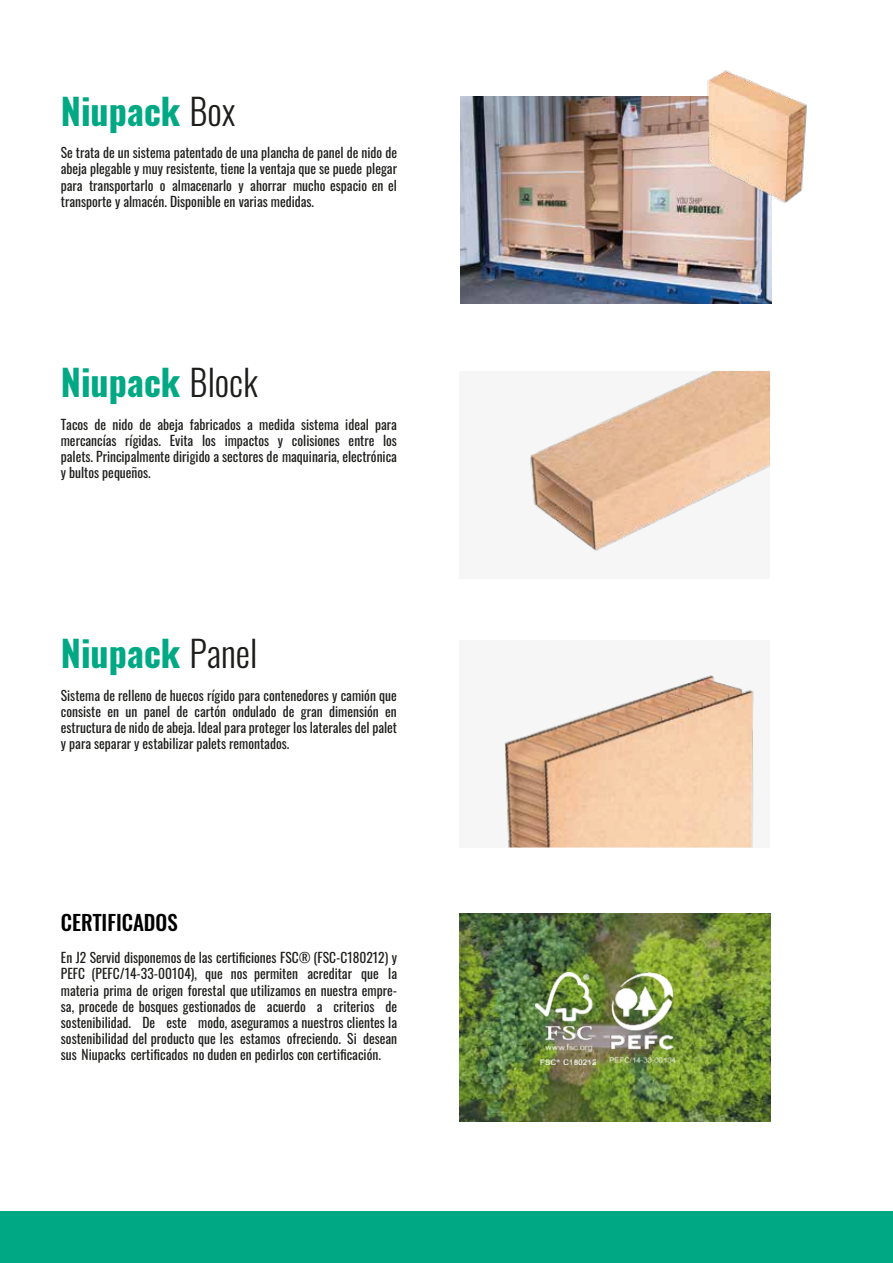
<style>
.page{position:relative;width:893px;height:1263px;background:#fff}
.page>*{position:absolute;margin:0;border:0;box-sizing:border-box;transform-origin:0 0}
.t1{font:700 36px "Oswald";color:#00a984}
.t2{font:500 21px "Oswald";color:#010101}
.t3{font:13.5px/16.2px "Oswald";color:#1e1e1c;text-align:justify}
.s1{font-weight:300;color:#1d1d1b}
</style>
<div class="page">
<div style="left:0;top:1211px;width:893px;height:52px;background:#00a984"></div>
<img style="left:459px;top:914px;width:311px;height:207px">
<div style="left:459px;top:640px;width:311px;height:207px;background:#f6f6f6"></div>
<img style="left:504px;top:675px;width:250px;height:172px">
<div style="left:459px;top:371px;width:311px;height:207px;background:#f6f6f6"></div>
<img style="left:530px;top:371px;width:240px;height:180px">
<img style="left:461px;top:96px;width:311px;height:208px">
<img style="left:698px;top:70px;width:109px;height:138px">
<img style="left:535px;top:973px;width:56px;height:91px">
<img style="left:591px;top:956px;width:103px;height:123px">
<h1 class="t1" style="left:61px;top:79px;width:176px">Niupack <span class="s1">Box</span></h1>
<p class="t3" style="left:61px;top:143px;width:338px">Se trata de un sistema patentado de una plancha de panel de nido de abeja plegable y muy resistente, tiene la ventaja que se puede plegar para transportarlo o almacenarlo y ahorrar mucho espacio en el transporte y almacén. Disponible en varias medidas.</p>
<h1 class="t1" style="left:61px;top:351px;width:198px">Niupack <span class="s1">Block</span></h1>
<p class="t3" style="left:61px;top:415px;width:338px">Tacos de nido de abeja fabricados a medida sistema ideal para mercancías rígidas. Evita los impactos y colisiones entre los palets. Principalmente dirigido a sectores de maquinaria, electrónica y bultos pequeños.</p>
<h1 class="t1" style="left:61px;top:622px;width:198px">Niupack <span class="s1">Panel</span></h1>
<p class="t3" style="left:61px;top:686px;width:338px">Sistema de relleno de huecos rígido para contenedores y camión que consiste en un panel de cartón ondulado de gran dimensión en estructura de nido de abeja. Ideal para proteger los laterales del palet y para separar y estabilizar palets remontados.</p>
<h2 class="t2" style="left:61px;top:907px;width:118px">CERTIFICADOS</h2>
<p class="t3" style="left:61px;top:948px;width:338px">En J2 Servid disponemos de las certificiones FSC® (FSC-C180212) y PEFC (PEFC/14-33-00104), que nos permiten acreditar que la materia prima de origen forestal que utilizamos en nuestra empre&shy;sa, procede de bosques gestionados de acuerdo a criterios de sostenibilidad. De este modo, aseguramos a nuestros clientes la sostenibilidad del producto que les estamos ofreciendo. Si desean sus Niupacks certificados no duden en pedirlos con certificación.</p>
</div>
